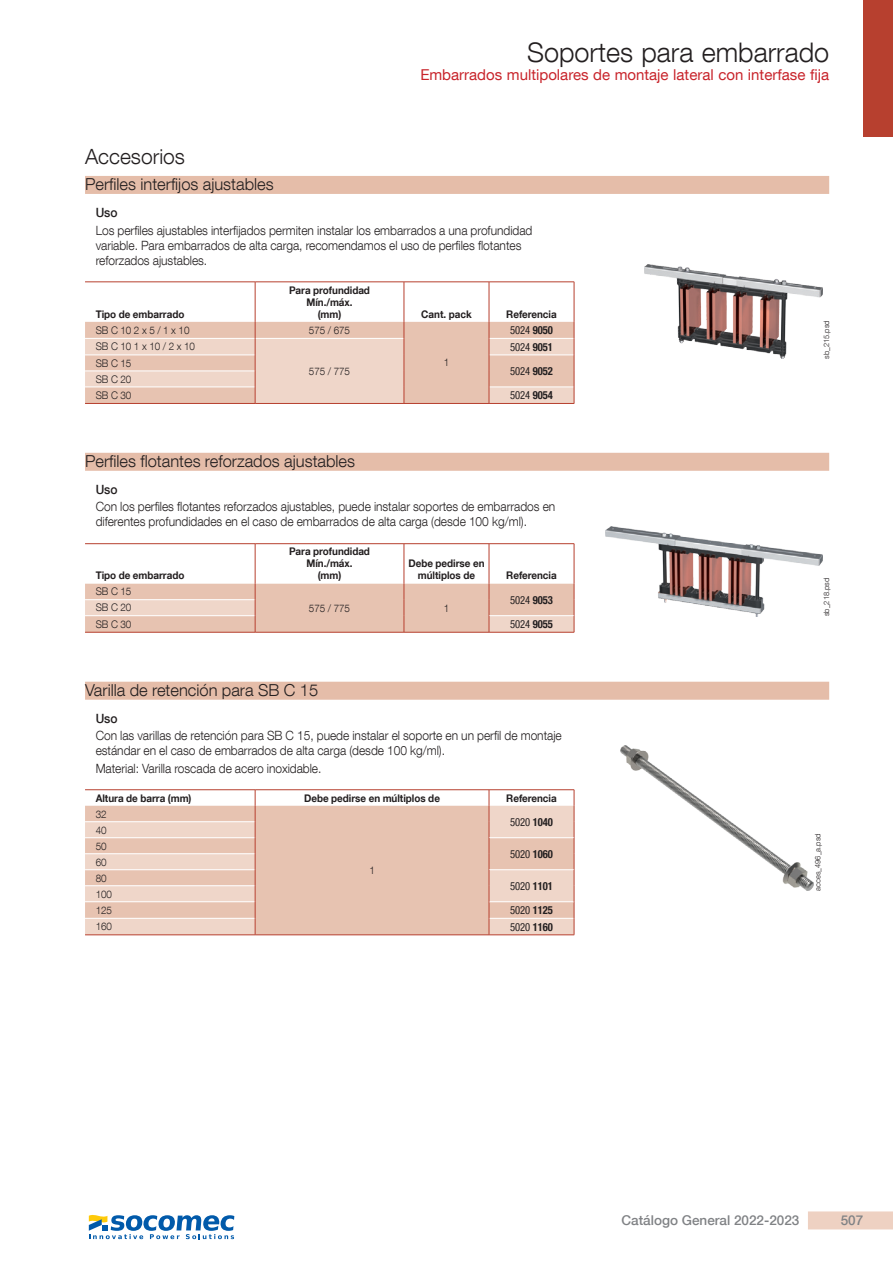
<style>
.page{position:relative;width:893px;height:1263px;background:#fff}
.page>*{position:absolute;margin:0;border:0;box-sizing:border-box;transform-origin:0 0}
.t1{font:300 27px "Helvetica Neue LT Com";color:#231f20}
.t2{font:300 21px "Helvetica Neue LT Com";color:#231f20}
.t3{font:300 16.5px "Helvetica Neue LT Com";color:#231f20}
.t4{font:15px "Helvetica Neue LT Com";color:#c8242b}
.t5{font:500 13.5px "Helvetica Neue LT Com";color:#808285}
.t6{font:300 12.75px/15px "Helvetica Neue LT Com";letter-spacing:-.005em;color:#231f20;scale:.94 1}
.t7{font:500 12.75px "Helvetica Neue LT Com";letter-spacing:-.005em;color:#231f20;scale:.94 1}
.t8{font:condensed 11.25px "Helvetica Neue LT Com";color:#231f20;scale:.94 1}
.t9{font:700 10.5px/12px "Helvetica Neue LT Com";letter-spacing:-.005em;color:#231f20;text-align:center;scale:.94 1}
.t10{font:300 10.5px/16.2px "Helvetica Neue LT Com";letter-spacing:-.005em;color:#231f20;scale:.94 1}
.t11{font:300 7.5px "Helvetica Neue LT Com";color:#231f20}
.s1{font-weight:700}
</style>
<div class="page">
<div style="left:808px;top:1211px;width:85px;height:18px;background:#eed1c2"></div>
<div style="left:863px;top:0;width:30px;height:136px;background:#b7402f"></div>
<div style="left:85px;top:176px;width:744px;height:18px;background:#e5bda9"></div>
<hr style="left:255px;top:403px;width:149px;height:1px;background:#b7402f">
<hr style="left:404px;top:403px;width:85px;height:1px;background:#b7402f">
<hr style="left:85px;top:403px;width:170px;height:1px;background:#b7402f">
<svg style="left:85px;top:282px;width:490px;height:121px"></svg>
<hr style="left:489px;top:403px;width:85px;height:1px;background:#b7402f">
<img style="left:644px;top:265px;width:178px;height:94px">
<div style="left:85px;top:453px;width:744px;height:18px;background:#e5bda9"></div>
<hr style="left:255px;top:632px;width:149px;height:1px;background:#b7402f">
<hr style="left:404px;top:632px;width:85px;height:1px;background:#b7402f">
<hr style="left:85px;top:543px;width:170px;height:1px;background:#b7402f">
<hr style="left:255px;top:543px;width:149px;height:1px;background:#b7402f">
<hr style="left:404px;top:543px;width:85px;height:1px;background:#b7402f">
<hr style="left:489px;top:543px;width:85px;height:1px;background:#b7402f">
<hr style="left:85px;top:632px;width:170px;height:1px;background:#b7402f">
<svg style="left:85px;top:544px;width:490px;height:88px"></svg>
<hr style="left:489px;top:632px;width:85px;height:1px;background:#b7402f">
<img style="left:605px;top:526px;width:217px;height:90px">
<div style="left:85px;top:682px;width:744px;height:18px;background:#e5bda9"></div>
<hr style="left:85px;top:789px;width:170px;height:1px;background:#b7402f">
<hr style="left:255px;top:789px;width:234px;height:1px;background:#b7402f">
<hr style="left:489px;top:789px;width:85px;height:1px;background:#b7402f">
<svg style="left:85px;top:790px;width:490px;height:145px;background:#ebcdbf"></svg>
<img style="left:621px;top:745px;width:192px;height:146px">
<svg style="left:89px;top:1215px;width:145px;height:24px"></svg>
<h2 class="t2" style="left:85px;top:144px;width:101px">Accesorios</h2>
<p class="t3" style="left:85px;top:174px;width:190px">Perfiles interfijos ajustables</p>
<h1 class="t1" style="left:527px;top:36px;width:304px">Soportes para embarrado</h1>
<p class="t4" style="left:420px;top:65px;width:410px">Embarrados multipolares de montaje lateral con interfase fija</p>
<p class="t7" style="left:96px;top:205px;width:25px">Uso</p>
<p class="t6" style="left:96px;top:222px;width:466px">Los perfiles ajustables interfijados permiten instalar los embarrados a una profundidad variable. Para embarrados de alta carga, recomendamos el uso de perfiles flotantes reforzados ajustables.</p>
<p class="t9" style="left:96px;top:308px;width:96px">Tipo de embarrado</p>
<p class="t9" style="left:289px;top:284px;width:88px">Para profundidad<br>Mín./máx.<br>(mm)</p>
<p class="t10" style="left:96px;top:322px;width:101px">SB C 10 2 x 5 / 1 x 10</p>
<p class="t10" style="left:309px;top:322px;width:45px">575 / 675</p>
<p class="t10" style="left:96px;top:338px;width:107px">SB C 10 1 x 10 / 2 x 10</p>
<p class="t10" style="left:96px;top:355px;width:40px">SB C 15</p>
<p class="t10" style="left:96px;top:371px;width:40px">SB C 20<br>SB C 30</p>
<p class="t10" style="left:309px;top:363px;width:45px">575 / 775</p>
<p class="t3" style="left:85px;top:451px;width:272px">Perfiles flotantes reforzados ajustables</p>
<p class="t9" style="left:421px;top:308px;width:55px">Cant. pack</p>
<p class="t9" style="left:506px;top:308px;width:55px">Referencia</p>
<p class="t8" style="left:510px;top:323px;width:47px">5024 <span class="s1">9050</span></p>
<p class="t10" style="left:444px;top:354px;width:7px">1</p>
<p class="t8" style="left:510px;top:340px;width:47px">5024 <span class="s1">9051</span></p>
<p class="t8" style="left:510px;top:364px;width:47px">5024 <span class="s1">9052</span></p>
<p class="t8" style="left:510px;top:389px;width:47px">5024 <span class="s1">9054</span></p>
<p class="t7" style="left:96px;top:482px;width:25px">Uso</p>
<p class="t6" style="left:96px;top:499px;width:490px">Con los perfiles flotantes reforzados ajustables, puede instalar soportes de embarrados en diferentes profundidades en el caso de embarrados de alta carga (desde 100 kg/ml).</p>
<p class="t9" style="left:96px;top:569px;width:96px">Tipo de embarrado</p>
<p class="t10" style="left:96px;top:583px;width:40px">SB C 15</p>
<p class="t10" style="left:96px;top:599px;width:40px">SB C 20<br>SB C 30</p>
<p class="t9" style="left:289px;top:545px;width:88px">Para profundidad<br>Mín./máx.<br>(mm)</p>
<p class="t9" style="left:408px;top:557px;width:82px">Debe pedirse en múltiplos de</p>
<p class="t10" style="left:309px;top:600px;width:45px">575 / 775</p>
<p class="t10" style="left:444px;top:600px;width:7px">1</p>
<p class="t3" style="left:85px;top:680px;width:235px">Varilla de retención para SB C 15</p>
<p class="t9" style="left:506px;top:569px;width:55px">Referencia</p>
<p class="t8" style="left:510px;top:593px;width:47px">5024 <span class="s1">9053</span></p>
<p class="t8" style="left:510px;top:617px;width:47px">5024 <span class="s1">9055</span></p>
<p class="t7" style="left:96px;top:711px;width:25px">Uso</p>
<p class="t6" style="left:96px;top:728px;width:497px">Con las varillas de retención para SB C 15, puede instalar el soporte en un perfil de montaje estándar en el caso de embarrados de alta carga (desde 100 kg/ml).</p>
<p class="t6" style="left:96px;top:760px;width:242px">Material: Varilla roscada de acero inoxidable.</p>
<p class="t9" style="left:96px;top:791px;width:103px">Altura de barra (mm)</p>
<p class="t9" style="left:304px;top:791px;width:146px">Debe pedirse en múltiplos de</p>
<p class="t9" style="left:506px;top:791px;width:55px">Referencia</p>
<p class="t10" style="left:96px;top:805px;width:13px">32</p>
<p class="t8" style="left:510px;top:815px;width:47px">5020 <span class="s1">1040</span></p>
<p class="t10" style="left:96px;top:821px;width:13px">40<br>50</p>
<p class="t8" style="left:510px;top:847px;width:47px">5020 <span class="s1">1060</span></p>
<p class="t10" style="left:96px;top:853px;width:13px">60<br>80</p>
<p class="t10" style="left:369px;top:862px;width:7px">1</p>
<p class="t8" style="left:510px;top:879px;width:47px">5020 <span class="s1">1101</span></p>
<p class="t10" style="left:96px;top:885px;width:19px">100<br>125</p>
<p class="t8" style="left:510px;top:903px;width:47px">5020 <span class="s1">1125</span></p>
<p class="t10" style="left:96px;top:918px;width:19px">160</p>
<p class="t8" style="left:510px;top:920px;width:47px">5020 <span class="s1">1160</span></p>
<p class="t11" style="left:822px;top:359px;width:40px;rotate:-90deg">sb_215.psd</p>
<p class="t11" style="left:822px;top:616px;width:40px;rotate:-90deg">sb_218.psd</p>
<p class="t11" style="left:813px;top:891px;width:59px;rotate:-90deg">acces_496_a.psd</p>
<p class="t5" style="left:622px;top:1212px;width:179px">Catálogo General 2022-2023</p>
<p class="t5" style="left:841px;top:1212px;width:24px">507</p>
</div>
